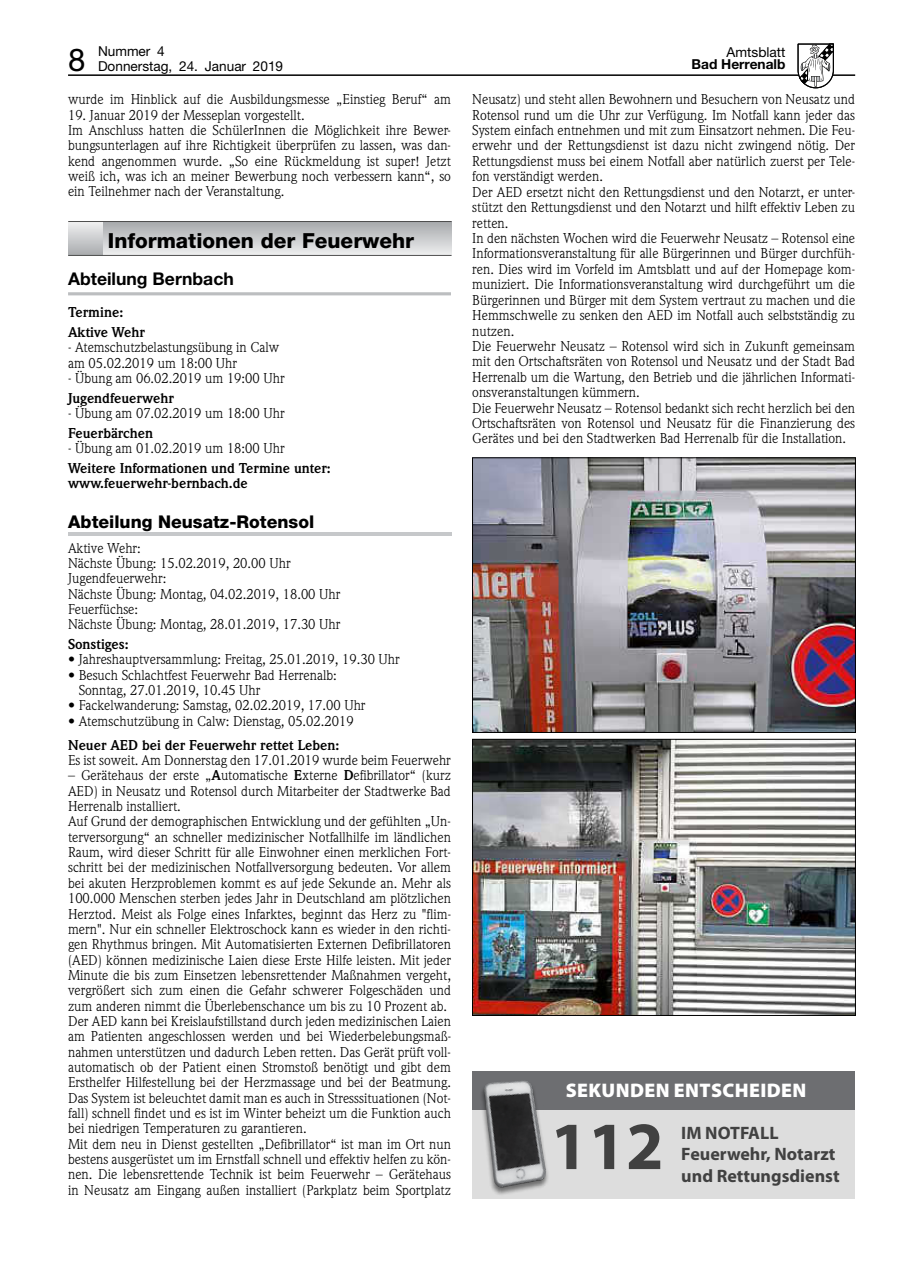
<style>
.page{position:relative;width:902px;height:1280px;background:#fff}
.page>*{position:absolute;margin:0;border:0;box-sizing:border-box;transform-origin:0 0}
.t1{font:700 68.1px "Myriad Pro";color:#414141}
.t2{font:31.5px "Helvetica Neue";color:#000}
.t3{font:800 20.85px "Helvetica Neue";color:#000}
.t4{font:900 19.8px "Myriad Pro";letter-spacing:.02em;color:#fff}
.t5{font:700 18px/21.6px "Myriad Pro";color:#414141}
.t6{font:800 17.55px "Helvetica Neue";color:#000}
.t7{font:700 17.55px "Helvetica Neue";color:#000}
.t8{font:13.95px/15.3px "Weidemann";color:#000}
.t9{font:700 13.95px/19.6px "Weidemann";color:#000}
.t10{font:13.65px/15px "Helvetica Neue";color:#000}
.t11{font:700 13.65px "Helvetica Neue";color:#000}
.s1{font-weight:700}
</style>
<div class="page">
<hr style="left:68px;top:74px;width:787px;height:2px;background:#000">
<svg style="left:797px;top:44px;width:36px;height:44px"></svg>
<hr style="left:68px;top:292px;width:383px;height:3px;background:#bcbec0">
<svg style="left:102px;top:222px;width:349px;height:33px;background:#c9cbcd"></svg>
<div style="left:68px;top:221px;width:34px;height:34px;background:linear-gradient(to bottom,#f1f2f2,#acaeb1)"></div>
<hr style="left:68px;top:221px;width:383px;height:1px;background:#4f4f4f">
<hr style="left:68px;top:255px;width:383px;height:1px;background:#4f4f4f">
<hr style="left:68px;top:533px;width:383px;height:3px;background:#c6c8ca">
<img style="left:474px;top:460px;width:379px;height:271px">
<div style="left:472px;top:458px;width:383px;height:275px;border:1px solid #000"></div>
<img style="left:474px;top:741px;width:379px;height:273px">
<div style="left:472px;top:739px;width:383px;height:277px;border:1px solid #000"></div>
<div style="left:472px;top:1109px;width:383px;height:89px;background:#ddd"></div>
<div style="left:472px;top:1071px;width:383px;height:38px;background:#6d6e71"></div>
<div style="left:479px;top:1080px;width:71px;height:116px;background:#000;opacity:.5"></div>
<img style="left:481px;top:1080px;width:65px;height:108px">
<h2 class="t2" style="left:68px;top:41px;width:19px">8</h2>
<p class="t10" style="left:98px;top:44px;width:187px">Nummer 4<br>Donnerstag, 24. Januar 2019</p>
<p class="t10" style="left:726px;top:44px;width:60px">Amtsblatt</p>
<p class="t11" style="left:691px;top:55px;width:96px">Bad Herrenalb</p>
<p class="t8" style="left:68px;top:92px;width:384px">wurde im Hinblick auf die Ausbildungsmesse „Einstieg Beruf“ am</p>
<p class="t8" style="left:68px;top:107px;width:384px">19. Januar 2019 der Messeplan vorgestellt.<br>Im Anschluss hatten die SchülerInnen die Möglichkeit ihre Bewer&shy;bungsunterlagen auf ihre Richtigkeit überprüfen zu lassen, was dan&shy;kend angenommen wurde. „So eine Rückmeldung ist super! Jetzt weiß ich, was ich an meiner Bewerbung noch verbessern kann“, so ein Teilnehmer nach der Veranstaltung.</p>
<h3 class="t3" style="left:108px;top:228px;width:308px">Informationen der Feuerwehr</h3>
<p class="t7" style="left:68px;top:268px;width:167px">Abteilung Bernbach</p>
<p class="t9" style="left:68px;top:303px;width:78px">Termine:<br>Aktive Wehr</p>
<p class="t8" style="left:68px;top:340px;width:213px">- Atemschutzbelastungsübung in Calw am 05.02.2019 um 18:00 Uhr</p>
<p class="t8" style="left:68px;top:370px;width:218px">- Übung am 06.02.2019 um 19:00 Uhr</p>
<p class="t9" style="left:68px;top:388px;width:107px">Jugendfeuerwehr</p>
<p class="t8" style="left:68px;top:405px;width:218px">- Übung am 07.02.2019 um 18:00 Uhr</p>
<p class="t9" style="left:68px;top:423px;width:87px">Feuerbärchen</p>
<p class="t8" style="left:68px;top:440px;width:218px">- Übung am 01.02.2019 um 18:00 Uhr</p>
<p class="t9" style="left:68px;top:460px;width:264px;line-height:15.3px">Weitere Informationen und Termine unter: www.feuerwehr-bernbach.de</p>
<p class="t6" style="left:68px;top:511px;width:247px">Abteilung Neusatz-Rotensol</p>
<p class="t8" style="left:68px;top:540px;width:274px">Aktive Wehr:<br>Nächste Übung: 15.02.2019, 20.00 Uhr<br>Jugendfeuerwehr:<br>Nächste Übung: Montag, 04.02.2019, 18.00 Uhr<br>Feuerfüchse:<br>Nächste Übung: Montag, 28.01.2019, 17.30 Uhr</p>
<p class="t9" style="left:68px;top:634px;width:62px">Sonstiges:</p>
<p class="t8" style="left:68px;top:652px;width:333px">• Jahreshauptversammlung: Freitag, 25.01.2019, 19.30 Uhr</p>
<p class="t8" style="left:79px;top:667px;width:259px;text-indent:-11px">• Besuch Schlachtfest Feuerwehr Bad Herrenalb:<br>Sonntag, 27.01.2019, 10.45 Uhr</p>
<p class="t8" style="left:68px;top:698px;width:299px">• Fackelwanderung: Samstag, 02.02.2019, 17.00 Uhr</p>
<p class="t8" style="left:68px;top:713px;width:287px">• Atemschutzübung in Calw: Dienstag, 05.02.2019</p>
<p class="t9" style="left:68px;top:735px;width:273px">Neuer AED bei der Feuerwehr rettet Leben:</p>
<p class="t8" style="left:68px;top:752px;width:384px">Es ist soweit. Am Donnerstag den 17.01.2019 wurde beim Feuerwehr</p>
<p class="t8" style="left:68px;top:768px;width:384px">– Gerätehaus der erste „<span class="s1">A</span>utomatische <span class="s1">E</span>xterne <span class="s1">D</span>efibrillator“ (kurz AED) in Neusatz und Rotensol durch Mitarbeiter der Stadtwerke Bad Herrenalb installiert.<br>Auf Grund der demographischen Entwicklung und der gefühlten „Un&shy;terversorgung“ an schneller medizinischer Notfallhilfe im ländlichen Raum, wird dieser Schritt für alle Einwohner einen merklichen Fort&shy;schritt bei der medizinischen Notfallversorgung bedeuten. Vor allem bei akuten Herzproblemen kommt es auf jede Sekunde an. Mehr als 100.000 Menschen sterben jedes Jahr in Deutschland am plötzlichen Herztod. Meist als Folge eines Infarktes, beginnt das Herz zu "flim&shy;mern". Nur ein schneller Elektroschock kann es wieder in den richti&shy;gen Rhythmus bringen. Mit Automatisierten Externen Defibrillatoren (AED) können medizinische Laien diese Erste Hilfe leisten. Mit jeder Minute die bis zum Einsetzen lebensrettender Maßnahmen vergeht, vergrößert sich zum einen die Gefahr schwerer Folgeschäden und zum anderen nimmt die Überlebenschance um bis zu 10 Prozent ab.<br>Der AED kann bei Kreislaufstillstand durch jeden medizinischen Laien am Patienten angeschlossen werden und bei Wiederbelebungsmaß&shy;nahmen unterstützen und dadurch Leben retten. Das Gerät prüft voll&shy;automatisch ob der Patient einen Stromstoß benötigt und gibt dem Ersthelfer Hilfestellung bei der Herzmassage und bei der Beatmung.<br>Das System ist beleuchtet damit man es auch in Stresssituationen (Not&shy;fall) schnell findet und es ist im Winter beheizt um die Funktion auch bei niedrigen Temperaturen zu garantieren.<br>Mit dem neu in Dienst gestellten „Defibrillator“ ist man im Ort nun bestens ausgerüstet um im Ernstfall schnell und effektiv helfen zu kön&shy;nen. Die lebensrettende Technik ist beim Feuerwehr – Gerätehaus in Neusatz am Eingang außen installiert (Parkplatz beim Sportplatz</p>
<p class="t8" style="left:472px;top:92px;width:384px">Neusatz) und steht allen Bewohnern und Besuchern von Neusatz und Rotensol rund um die Uhr zur Verfügung. Im Notfall kann jeder das System einfach entnehmen und mit zum Einsatzort nehmen. Die Feu&shy;erwehr und der Rettungsdienst ist dazu nicht zwingend nötig. Der Rettungsdienst muss bei einem Notfall aber natürlich zuerst per Tele&shy;fon verständigt werden.<br>Der AED ersetzt nicht den Rettungsdienst und den Notarzt, er unter&shy;stützt den Rettungsdienst und den Notarzt und hilft effektiv Leben zu retten.<br>In den nächsten Wochen wird die Feuerwehr Neusatz – Rotensol eine Informationsveranstaltung für alle Bürgerinnen und Bürger durchfüh&shy;ren. Dies wird im Vorfeld im Amtsblatt und auf der Homepage kom&shy;muniziert. Die Informationsveranstaltung wird durchgeführt um die Bürgerinnen und Bürger mit dem System vertraut zu machen und die Hemmschwelle zu senken den AED im Notfall auch selbstständig zu nutzen.<br>Die Feuerwehr Neusatz – Rotensol wird sich in Zukunft gemeinsam mit den Ortschaftsräten von Rotensol und Neusatz und der Stadt Bad Herrenalb um die Wartung, den Betrieb und die jährlichen Informati&shy;onsveranstaltungen kümmern.<br>Die Feuerwehr Neusatz – Rotensol bedankt sich recht herzlich bei den Ortschaftsräten von Rotensol und Neusatz für die Finanzierung des Gerätes und bei den Stadtwerken Bad Herrenalb für die Installation.</p>
<h3 class="t4" style="left:565px;top:1079px;width:242px">SEKUNDEN ENTSCHEIDEN</h3>
<h1 class="t1" style="left:550px;top:1102px;width:115px">112</h1>
<p class="t5" style="left:681px;top:1121px;width:160px">IM NOTFALL<br>Feuerwehr, Notarzt und Rettungsdienst</p>
</div>
